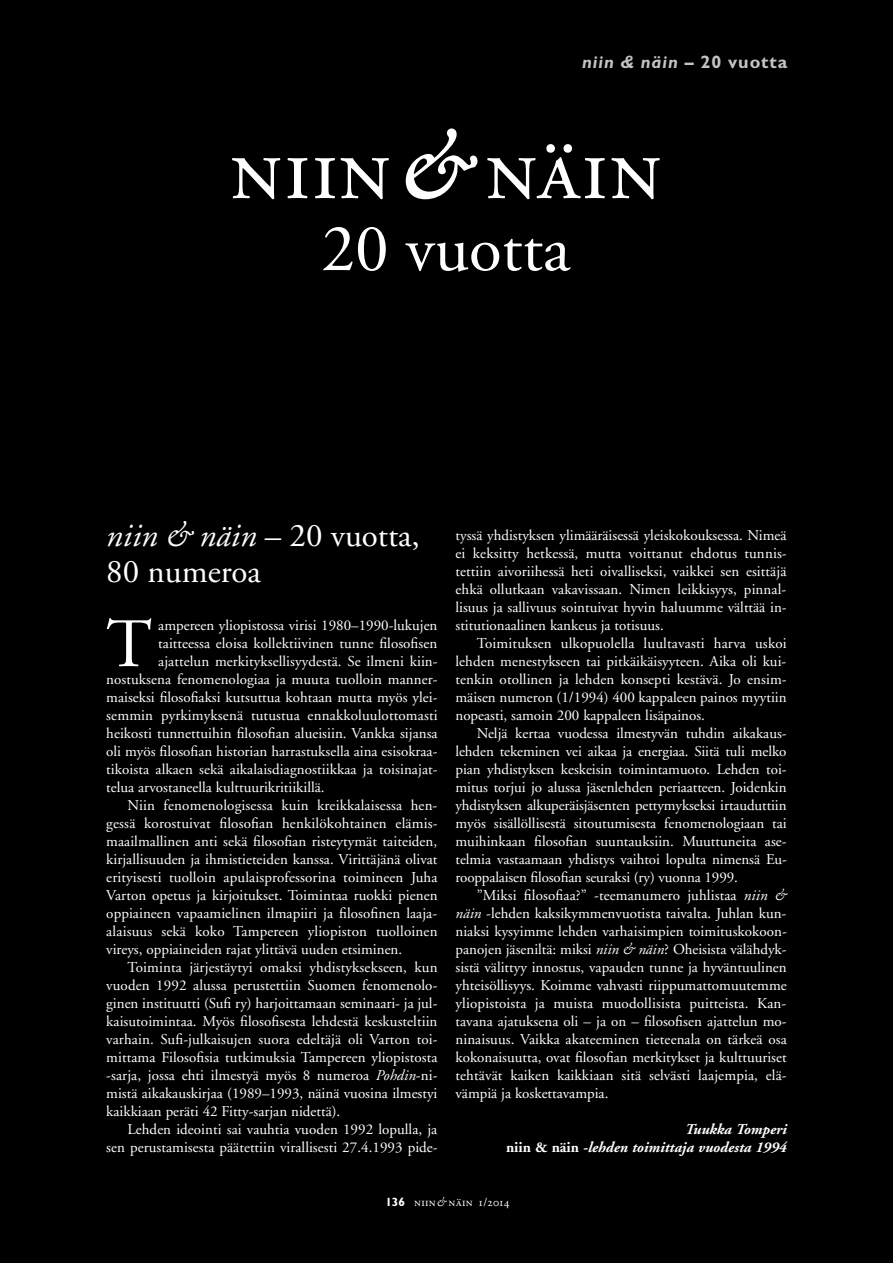
<style>
.page{position:relative;width:893px;height:1263px;background:#000}
.page>*{position:absolute;margin:0;border:0;box-sizing:border-box;transform-origin:0 0}
.t1{font:91.5px "Adobe Garamond Regular SC";letter-spacing:.015em;color:#fff}
.t2{font:69.3px "Adobe Garamond";color:#fff}
.t3{font:67.2px "Adobe Garamond";color:#fff}
.t4{font:33px/36px "Adobe Garamond";color:#fff}
.t5{font:italic 700 18px "Gill Sans";letter-spacing:.05em;color:#c4c4c5}
.t6{font:15px/18px "Adobe Garamond";letter-spacing:.005em;color:#fff;text-align:justify}
.t7{font:italic 700 15px/18px "Adobe Garamond";color:#fff;text-align:right}
.t8{font:12px "Adobe Garamond Regular SC";letter-spacing:.025em;color:#fff}
.s1{font-style:normal}
.s2{font-family:"Adobe Garamond";font-weight:600;font-style:italic}
.s3{font-style:italic}
.s4{font-family:"Gill Sans";font-weight:700}
.s5{font-family:"Adobe Garamond";font-style:italic}
</style>
<div class="page">
<p class="t5" style="left:582px;top:51px;width:207px">niin &amp; näin <span class="s1">– 20 vuotta</span></p>
<h1 class="t1" style="left:230px;top:120px;width:434px">niin<span class="s2">&amp;</span> näin</h1>
<h3 class="t3" style="left:321px;top:213px;width:250px">20 vuotta</h3>
<h3 class="t4" style="left:106px;top:519px;width:315px"><span class="s3">niin &amp; näin</span> – 20 vuotta,<br>80 numeroa</h3>
<h2 class="t2" style="left:106px;top:607px;width:47px">T</h2>
<p class="t6" style="left:158px;top:617px;width:281px">ampereen yliopistossa virisi 1980–1990-lukujen</p>
<p class="t6" style="left:158px;top:635px;width:280px">taitteessa eloisa kollektiivinen tunne filosofisen</p>
<p class="t6" style="left:158px;top:653px;width:281px">ajattelun merkityksellisyydestä. Se ilmeni kiin-</p>
<p class="t6" style="left:106px;top:671px;width:333px">nostuksena fenomenologiaa ja muuta tuolloin manner-</p>
<p class="t6" style="left:106px;top:689px;width:333px">maiseksi filosofiaksi kutsuttua kohtaan mutta myös ylei-</p>
<p class="t6" style="left:106px;top:707px;width:333px">semmin pyrkimyksenä tutustua ennakkoluulottomasti</p>
<p class="t6" style="left:106px;top:725px;width:333px">heikosti tunnettuihin filosofian alueisiin. Vankka sijansa</p>
<p class="t6" style="left:106px;top:743px;width:333px">oli myös filosofian historian harrastuksella aina esisokraa-</p>
<p class="t6" style="left:106px;top:761px;width:333px">tikoista alkaen sekä aikalaisdiagnostiikkaa ja toisinajat-</p>
<p class="t6" style="left:106px;top:779px;width:220px">telua arvostaneella kulttuurikritiikillä.</p>
<p class="t6" style="left:128px;top:797px;width:311px">Niin fenomenologisessa kuin kreikkalaisessa hen-</p>
<p class="t6" style="left:106px;top:815px;width:333px">gessä korostuivat filosofian henkilökohtainen elämis-</p>
<p class="t6" style="left:106px;top:833px;width:332px">maailmallinen anti sekä filosofian risteytymät taiteiden,</p>
<p class="t6" style="left:106px;top:851px;width:333px">kirjallisuuden ja ihmistieteiden kanssa. Virittäjänä olivat</p>
<p class="t6" style="left:106px;top:869px;width:333px">erityisesti tuolloin apulaisprofessorina toimineen Juha</p>
<p class="t6" style="left:106px;top:887px;width:333px">Varton opetus ja kirjoitukset. Toimintaa ruokki pienen</p>
<p class="t6" style="left:106px;top:905px;width:332px">oppiaineen vapaamielinen ilmapiiri ja filosofinen laaja-</p>
<p class="t6" style="left:106px;top:923px;width:333px">alaisuus sekä koko Tampereen yliopiston tuolloinen</p>
<p class="t6" style="left:106px;top:941px;width:297px">vireys, oppiaineiden rajat ylittävä uuden etsiminen.</p>
<p class="t6" style="left:128px;top:959px;width:311px">Toiminta järjestäytyi omaksi yhdistyksekseen, kun</p>
<p class="t6" style="left:106px;top:977px;width:333px">vuoden 1992 alussa perustettiin Suomen fenomenolo-</p>
<p class="t6" style="left:106px;top:995px;width:333px">ginen instituutti (Sufi ry) harjoittamaan seminaari- ja jul-</p>
<p class="t6" style="left:106px;top:1013px;width:333px">kaisutoimintaa. Myös filosofisesta lehdestä keskusteltiin</p>
<p class="t6" style="left:106px;top:1031px;width:333px">varhain. Sufi-julkaisujen suora edeltäjä oli Varton toi-</p>
<p class="t6" style="left:106px;top:1049px;width:333px">mittama Filosofisia tutkimuksia Tampereen yliopistosta</p>
<p class="t6" style="left:106px;top:1067px;width:333px">-sarja, jossa ehti ilmestyä myös 8 numeroa <span class="s3">Pohdin</span>-ni-</p>
<p class="t6" style="left:106px;top:1085px;width:333px">mistä aikakauskirjaa (1989–1993, näinä vuosina ilmestyi</p>
<p class="t6" style="left:106px;top:1103px;width:235px">kaikkiaan peräti 42 Fitty-sarjan nidettä).</p>
<p class="t6" style="left:128px;top:1121px;width:311px">Lehden ideointi sai vauhtia vuoden 1992 lopulla, ja</p>
<p class="t6" style="left:106px;top:1139px;width:333px">sen perustamisesta päätettiin virallisesti 27.4.1993 pide-</p>
<p class="t6" style="left:455px;top:527px;width:333px">tyssä yhdistyksen ylimääräisessä yleiskokouksessa. Nimeä ei keksitty hetkessä, mutta voittanut ehdotus tunnis&shy;tettiin aivoriihessä heti oivalliseksi, vaikkei sen esittäjä ehkä ollutkaan vakavissaan. Nimen leikkisyys, pinnal&shy;lisuus ja sallivuus sointuivat hyvin haluumme välttää in&shy;stitutionaalinen kankeus ja totisuus.</p>
<p class="t6" style="left:455px;top:635px;width:333px;text-indent:21px">Toimituksen ulkopuolella luultavasti harva uskoi lehden menestykseen tai pitkäikäisyyteen. Aika oli kui&shy;tenkin otollinen ja lehden konsepti kestävä. Jo ensim&shy;mäisen numeron (1/1994) 400 kappaleen painos myytiin nopeasti, samoin 200 kappaleen lisäpainos.</p>
<p class="t6" style="left:455px;top:725px;width:333px;text-indent:21px">Neljä kertaa vuodessa ilmestyvän tuhdin aikakaus&shy;lehden tekeminen vei aikaa ja energiaa. Siitä tuli melko pian yhdistyksen keskeisin toimintamuoto. Lehden toi&shy;mitus torjui jo alussa jäsenlehden periaatteen. Joidenkin yhdistyksen alkuperäisjäsenten pettymykseksi irtauduttiin myös sisällöllisestä sitoutumisesta fenomenologiaan tai muihinkaan filosofian suuntauksiin. Muuttuneita ase&shy;telmia vastaamaan yhdistys vaihtoi lopulta nimensä Eu&shy;rooppalaisen filosofian seuraksi (ry) vuonna 1999.</p>
<p class="t6" style="left:455px;top:887px;width:333px;text-indent:21px">”Miksi filosofiaa?” -teemanumero juhlistaa <span class="s3">niin &amp; näin</span> -lehden kaksikymmenvuotista taivalta. Juhlan kun&shy;niaksi kysyimme lehden varhaisimpien toimituskokoon&shy;panojen jäseniltä: miksi <span class="s3">niin &amp; näin</span>? Oheisista välähdyk&shy;sistä välittyy innostus, vapauden tunne ja hyväntuulinen yhteisöllisyys. Koimme vahvasti riippumattomuutemme yliopistoista ja muista muodollisista puitteista. Kan&shy;tavana ajatuksena oli – ja on – filosofisen ajattelun mo&shy;ninaisuus. Vaikka akateeminen tieteenala on tärkeä osa kokonaisuutta, ovat filosofian merkitykset ja kulttuuriset tehtävät kaiken kaikkiaan sitä selvästi laajempia, elä&shy;vämpiä ja koskettavampia.</p>
<p class="t7" style="left:506px;top:1121px;width:282px">Tuukka Tomperi<br><span class="s1">niin &amp; näin</span> -lehden toimittaja vuodesta 1994</p>
<p class="t8" style="left:386px;top:1196px;width:125px"><span class="s4">136</span> niin<span class="s5">&amp;</span> näin 1/2014</p>
</div>
